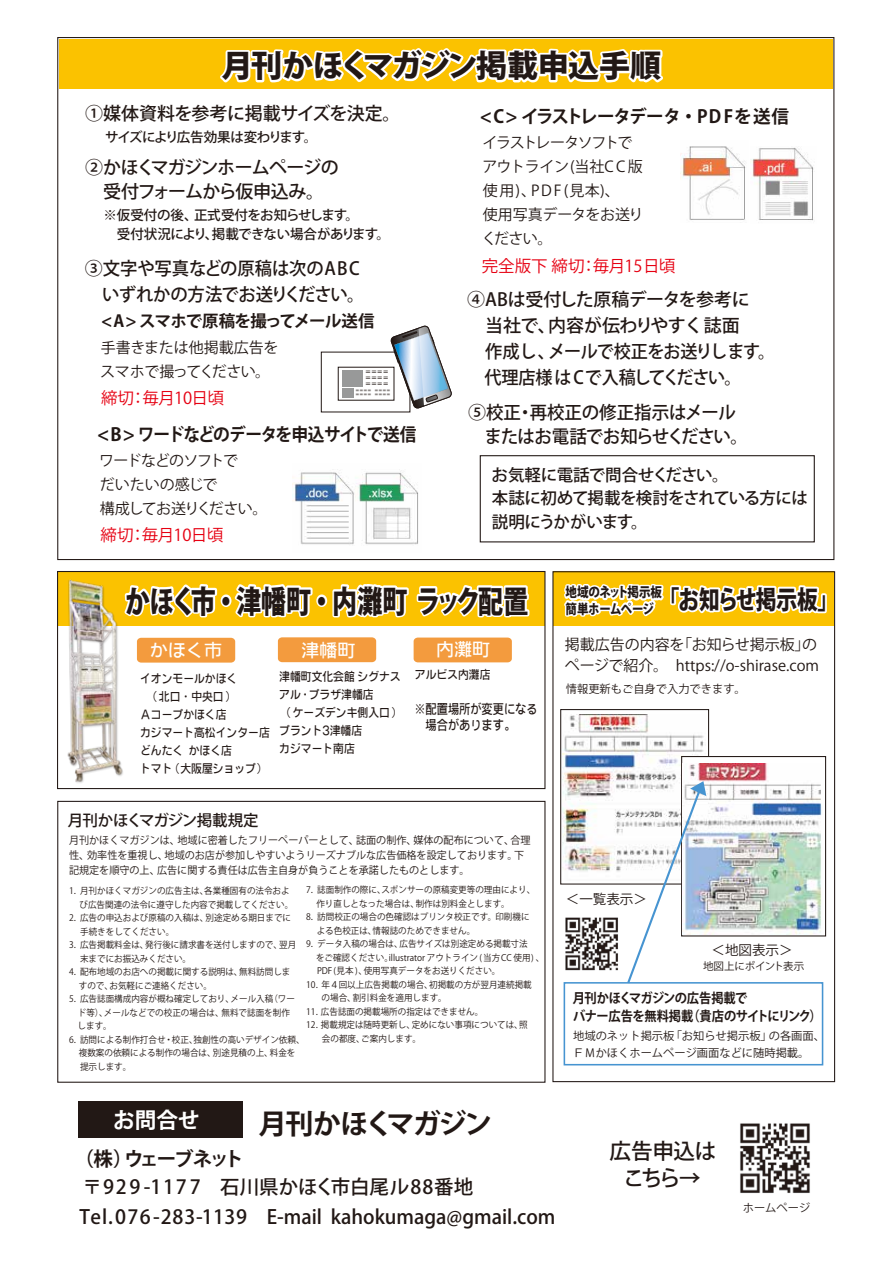
<style>
.page{position:relative;width:893px;height:1263px;background:#fff}
.page>*{position:absolute;margin:0;border:0;box-sizing:border-box;transform-origin:0 0}
.t1{font:800 31.05px "Koz Go Pro";letter-spacing:-.02em;color:#221815;scale:.81 1}
.t2{font:800 31.05px "Koz Go Pro";letter-spacing:-.02em;color:#221815}
.t3{font:700 27.9px "Koz Go Pr 6 N";letter-spacing:-.07em;color:#221815}
.t4{font:800 25.5px "Koz Go Pro";letter-spacing:-.015em;color:#221815;scale:.81 1}
.t5{font:700 21.75px "Koz Go Pr 6 N";color:#fff}
.t6{font:500 21.6px/27px "Koz Go Pr 6 N";letter-spacing:-.02em;color:#221815;text-align:center}
.t7{font:500 19.5px/29.2px "Koz Go Pr 6 N";color:#221815}
.t8{font:700 19.5px "Koz Go Pr 6 N";letter-spacing:-.12em;color:#221815}
.t9{font:500 18px/24px "Koz Go Pro";letter-spacing:-.02em;color:#221815}
.t10{font:500 18px "Koz Go Pro";letter-spacing:-.02em;color:#221815;scale:.95 1}
.t11{font:500 18px/24px "Koz Go Pro";letter-spacing:-.05em;color:#221815}
.t12{font:700 18px "Koz Go Pro";letter-spacing:-.065em;color:#221815}
.t13{font:700 18px "Koz Go Pro";letter-spacing:-.03em;color:#221815}
.t14{font:18px "NIS S4 P 83 pv RKSJ H";color:#fff}
.t15{font:500 16.5px/23.4px "Koz Go Pro";letter-spacing:-.04em;color:#221815}
.t16{font:700 16.5px "Koz Go Pro";letter-spacing:-.04em;color:#221815}
.t17{font:16.5px "Koz Go Pro";letter-spacing:-.03em;color:#e60012}
.t18{font:16.5px "Koz Go Pro";color:#e60012}
.t19{font:500 15.45px "Koz Go Pro";letter-spacing:-.045em;color:#221815}
.t20{font:15px/24px "Koz Go Pro";letter-spacing:-.02em;color:#221815}
.t21{font:15px/21px "Koz Go Pro";color:#221815}
.t22{font:15px/24px "Koz Go Pro";letter-spacing:-.055em;color:#221815}
.t23{font:500 13.5px/19.2px "Koz Go Pro";letter-spacing:-.035em;color:#221815}
.t24{font:700 13.5px/18px "Koz Go Pro";letter-spacing:-.045em;color:#221815;scale:.91 1}
.t25{font:13.5px/16.5px "NIS S4 P 83 pv RKSJ H";color:#221815;scale:.83 1}
.t26{font:500 13.5px "Koz Go Pro";letter-spacing:-.08em;color:#221815}
.t27{font:800 13.5px/16.2px "Koz Go Pro";letter-spacing:-.03em;color:#221815;scale:.85 1}
.t28{font:13.5px "Koz Go Pro";color:#221815}
.t29{font:12px/18px "NIS S4 P 83 pv RKSJ H";color:#221815;scale:.9 1}
.t30{font:11.25px/16.5px "Koz Go Pr 6 N";color:#221815}
.t31{font:10.5px/15px "Koz Go Pr 6 N";color:#221815;scale:.96 1}
.t32{font:10.5px "Koz Go Pro";letter-spacing:-.01em;color:#221815}
.t33{font:9px "Koz Go Pr 6 N";color:#221815;scale:.95 1}
.t34{font:700 6px/6px "Koz Go Pro";color:#221815;text-align:justify}
.t35{font:700 4.05px/4.1px "Koz Go Pro";color:#221815}
</style>
<div class="page">
<div style="left:58px;top:572px;width:486px;height:54px;background:#fbc200"></div>
<div style="left:57px;top:571px;width:488px;height:218px;border:1px solid #221815"></div>
<div style="left:553px;top:572px;width:281px;height:54px;background:#fbc200"></div>
<div style="left:78px;top:1101px;width:164px;height:37px;background:#221815"></div>
<div style="left:278px;top:637px;width:98px;height:25px;background:#f39b3e;border-radius:4px"></div>
<div style="left:137px;top:638px;width:98px;height:25px;background:#f39b3e;border-radius:4px"></div>
<div style="left:414px;top:637px;width:98px;height:25px;background:#f39b3e;border-radius:4px"></div>
<div style="left:59px;top:39px;width:774px;height:50px;background:#fbc200"></div>
<svg style="left:215px;top:37px;width:455px;height:46px"></svg>
<img style="left:750px;top:147px;width:64px;height:74px">
<img style="left:292px;top:469px;width:126px;height:76px">
<img style="left:681px;top:146px;width:65px;height:74px">
<div style="left:342px;top:370px;width:21px;height:17px;background:#989999"></div>
<div style="left:342px;top:388px;width:11px;height:9px;background:#989999"></div>
<svg style="left:129px;top:584px;width:89px;height:34px"></svg>
<div style="left:221px;top:594px;width:10px;height:13px;border:4px solid #fff;border-radius:50%"></div>
<svg style="left:231px;top:584px;width:82px;height:34px"></svg>
<div style="left:316px;top:594px;width:11px;height:13px;border:4px solid #fff;border-radius:50%"></div>
<svg style="left:332px;top:584px;width:198px;height:34px"></svg>
<div style="left:57px;top:801px;width:488px;height:282px;border:1px solid #221815"></div>
<img style="left:67px;top:579px;width:62px;height:204px">
<svg style="left:391px;top:326px;width:61px;height:83px"></svg>
<img style="left:740px;top:1123px;width:70px;height:70px">
<div style="left:560px;top:709px;width:149px;height:175px;background:#fff;border:1px solid #221815"></div>
<img style="left:562px;top:715px;width:142px;height:157px">
<div style="left:681px;top:756px;width:145px;height:180px;background:#fff;border:1px solid #221815"></div>
<img style="left:682px;top:763px;width:141px;height:172px">
<div style="left:564px;top:982px;width:259px;height:83px;border:2px solid #4694d1"></div>
<svg style="left:625px;top:781px;width:81px;height:204px"></svg>
<img style="left:565px;top:917px;width:53px;height:54px">
<svg style="left:560px;top:542px;width:269px;height:75px"></svg>
<div style="left:480px;top:455px;width:335px;height:87px;border:1px solid #221815"></div>
<h1 class="t2" style="left:222px;top:46px;width:441px">月刊かほくマガジン掲載申込手順</h1>
<h3 class="t9" style="left:85px;top:102px;width:317px">①媒体資料を参考に掲載サイズを決定。</h3>
<h3 class="t11" style="left:85px;top:156px;width:255px">②かほくマガジンホームページの　受付フォームから仮申込み。</h3>
<h3 class="t13" style="left:480px;top:105px;width:311px">&lt;C&gt; イラストレータデータ・PD Fを送信</h3>
<h3 class="t20" style="left:482px;top:131px;width:163px">イラストレータソフトでアウトライン(当社C C版使用)、PDF(見本)、<br>使用写真データをお送りください。</h3>
<h3 class="t26" style="left:105px;top:128px;width:214px">サイズにより広告効果は変わります。</h3>
<h3 class="t23" style="left:103px;top:206px;width:288px">※仮受付の後、正式受付をお知らせします。<br>　受付状況により、掲載できない場合があります。</h3>
<h3 class="t9" style="left:85px;top:256px;width:281px;line-height:26px">③文字や写真などの原稿は次のABC　いずれかの方法でお送りください。</h3>
<h3 class="t16" style="left:101px;top:311px;width:275px">&lt;A&gt; スマホで原稿を撮ってメール送信</h3>
<h3 class="t20" style="left:100px;top:336px;width:180px">手書きまたは他掲載広告をスマホで撮ってください。</h3>
<p class="t34" style="left:365px;top:370px;width:25px">＝＝＝＝＝＝＝＝＝＝＝＝</p>
<p class="t35" style="left:356px;top:389px;width:17px">＝＝＝＝＝＝＝＝</p>
<p class="t35" style="left:375px;top:389px;width:17px">＝＝＝＝</p>
<h3 class="t17" style="left:101px;top:387px;width:124px">締切：毎月10日頃</h3>
<p class="t35" style="left:375px;top:393px;width:17px">＝＝＝＝</p>
<h3 class="t12" style="left:97px;top:423px;width:321px">&lt;B&gt; ワードなどのデータを申込サイトで送信</h3>
<h3 class="t22" style="left:99px;top:449px;width:170px">ワードなどのソフトで<br>だいたいの感じで<br>構成してお送りください。</h3>
<h3 class="t17" style="left:101px;top:524px;width:124px">締切：毎月10日頃</h3>
<h3 class="t18" style="left:482px;top:255px;width:195px">完全版下 締切：毎月15日頃</h3>
<h3 class="t9" style="left:467px;top:288px;width:284px">④ABは受付した原稿データを参考に</h3>
<h3 class="t9" style="left:467px;top:314px;width:274px">　当社で、内容が伝わりやすく誌面</h3>
<h3 class="t10" style="left:485px;top:340px;width:307px">作成し、メールで校正をお送りします。</h3>
<h3 class="t10" style="left:467px;top:366px;width:290px">　代理店様はCで入稿してください。</h3>
<h3 class="t9" style="left:468px;top:401px;width:281px">⑤校正・再校正の修正指示はメール　またはお電話でお知らせください。</h3>
<h3 class="t15" style="left:492px;top:464px;width:318px">お気軽に電話で問合せください。<br>本誌に初めて掲載を検討をされている方には説明にうかがいます。</h3>
<h1 class="t1" style="left:125px;top:581px;width:499px">かほく市・津幡町・内灘町 ラック配置</h1>
<h3 class="t4" style="left:659px;top:583px;width:223px">「お知らせ掲示板」</h3>
<h3 class="t27" style="left:566px;top:585px;width:115px">地域のネット掲示板簡単ホームページ</h3>
<h3 class="t14" style="left:150px;top:638px;width:74px">かほく市</h3>
<h3 class="t14" style="left:301px;top:639px;width:56px">津幡町</h3>
<h3 class="t14" style="left:436px;top:638px;width:56px">内灘町</h3>
<h3 class="t29" style="left:140px;top:669px;width:110px">イオンモールかほく</h3>
<h3 class="t29" style="left:148px;top:687px;width:97px">（北口・中央口）</h3>
<h3 class="t29" style="left:140px;top:705px;width:98px">Ａコープかほく店</h3>
<h3 class="t29" style="left:140px;top:723px;width:145px">カジマート高松インター店</h3>
<h3 class="t29" style="left:140px;top:741px;width:103px">どんたく かほく店</h3>
<h3 class="t29" style="left:140px;top:759px;width:139px">トマト(大阪屋ショップ)</h3>
<h3 class="t29" style="left:279px;top:667px;width:137px">津幡町文化会館 シグナスアル・プラザ津幡店<br>（ケーズデンキ側入口）プラント3津幡店<br>カジマート南店</h3>
<h3 class="t29" style="left:415px;top:665px;width:85px">アルビス内灘店</h3>
<h3 class="t25" style="left:414px;top:699px;width:150px">※配置場所が変更になる　場合があります。</h3>
<h3 class="t19" style="left:68px;top:810px;width:193px">月刊かほくマガジン掲載規定</h3>
<p class="t31" style="left:69px;top:833px;width:482px">月刊かほくマガジンは、地域に密着したフリーペーパーとして、誌面の制作、媒体の配布について、合理性、効率性を重視し、地域のお店が参加しやすいようリーズナブルな広告価格を設定しております。下記規定を順守の上、広告に関する責任は広告主自身が負うことを承諾したものとします。</p>
<p class="t33" style="left:69px;top:886px;width:234px">1．月刊かほくマガジンの広告主は、各業種固有の法令およ</p>
<p class="t33" style="left:80px;top:899px;width:226px">び広告関連の法令に遵守した内容で掲載してください。</p>
<p class="t33" style="left:69px;top:913px;width:235px">2．広告の申込および原稿の入稿は、別途定める期日までに</p>
<p class="t33" style="left:80px;top:926px;width:100px">手続きをしてください。</p>
<p class="t33" style="left:69px;top:940px;width:241px">3．広告掲載料金は、発行後に請求書を送付しますので、翌月</p>
<p class="t33" style="left:80px;top:953px;width:118px">末までにお振込みください。</p>
<p class="t33" style="left:69px;top:967px;width:234px">4．配布地域のお店への掲載に関する説明は、無料訪問しま</p>
<p class="t33" style="left:79px;top:980px;width:142px">すので、お気軽にご連絡ください。</p>
<p class="t33" style="left:69px;top:994px;width:239px">5．広告誌面構成内容が概ね確定しており、メール入稿（ワー</p>
<p class="t33" style="left:78px;top:1007px;width:225px">ド等）、メールなどでの校正の場合は、無料で誌面を制作</p>
<p class="t33" style="left:69px;top:1021px;width:46px">　します。</p>
<p class="t33" style="left:69px;top:1034px;width:249px">6．訪問による制作打合せ・校正、独創性の高いデザイン依頼、</p>
<p class="t33" style="left:79px;top:1048px;width:230px">複数案の依頼による制作の場合は、別途見積の上、料金を</p>
<p class="t33" style="left:80px;top:1061px;width:55px">提示します。</p>
<p class="t33" style="left:306px;top:885px;width:243px">7．誌面制作の際に、スポンサーの原稿変更等の理由により、</p>
<p class="t33" style="left:316px;top:898px;width:205px">作り直しとなった場合は、制作は別料金とします。</p>
<p class="t33" style="left:306px;top:912px;width:237px">8．訪問校正の場合の色確認はプリンタ校正です。印刷機に</p>
<p class="t33" style="left:317px;top:925px;width:168px">よる色校正は、情報誌のためできません。</p>
<p class="t33" style="left:306px;top:939px;width:235px">9．データ入稿の場合は、広告サイズは別途定める掲載寸法</p>
<p class="t33" style="left:316px;top:952px;width:242px">をご確認ください。illustrator アウトライン(当方CC 使用) 、</p>
<p class="t33" style="left:317px;top:966px;width:195px">PDF (見本 )、使用写真データをお送りください。</p>
<p class="t33" style="left:306px;top:979px;width:239px">10．年４回以上広告掲載の場合、初掲載の方が翌月連続掲載</p>
<p class="t33" style="left:322px;top:993px;width:133px">の場合、割引料金を適用します。</p>
<p class="t33" style="left:306px;top:1006px;width:188px">11．広告誌面の掲載場所の指定はできません。</p>
<p class="t33" style="left:306px;top:1020px;width:235px">12．掲載規定は随時更新し、定めにない事項については、照</p>
<p class="t33" style="left:322px;top:1033px;width:106px">会の都度、ご案内します。</p>
<h3 class="t21" style="left:565px;top:634px;width:256px">掲載広告の内容を「お知らせ掲示板」のページで紹介。　https://o-shirase.com</h3>
<p class="t30" style="left:566px;top:681px;width:181px">情報更新もご自身で入力できます。</p>
<h3 class="t28" style="left:566px;top:890px;width:82px">＜一覧表示＞</h3>
<h3 class="t28" style="left:711px;top:942px;width:82px">＜地図表示＞</h3>
<p class="t32" style="left:703px;top:960px;width:103px">地図上にポイント表示</p>
<h3 class="t24" style="left:573px;top:990px;width:275px">月刊かほくマガジンの広告掲載で<br>バナー広告を無料掲載（貴店のサイトにリンク）</h3>
<p class="t30" style="left:573px;top:1028px;width:253px">地域のネット掲示板「お知らせ掲示板」の各画面、<br>ＦＭかほくホームページ画面などに随時掲載。</p>
<h3 class="t5" style="left:113px;top:1108px;width:88px">お問合せ</h3>
<h2 class="t3" style="left:259px;top:1108px;width:261px">月刊かほくマガジン　</h2>
<h3 class="t8" style="left:74px;top:1147px;width:171px">（株）ウェーブネット</h3>
<h3 class="t7" style="left:79px;top:1173px;width:478px">〒929 -117 7　石川県かほく市白尾ル88番地<br>Tel.076-283-1139　E-mail kahokumaga@gmail.com</h3>
<h3 class="t6" style="left:610px;top:1138px;width:108px">広告申込はこちら→</h3>
<p class="t30" style="left:743px;top:1200px;width:69px">ホームページ</p>
</div>
